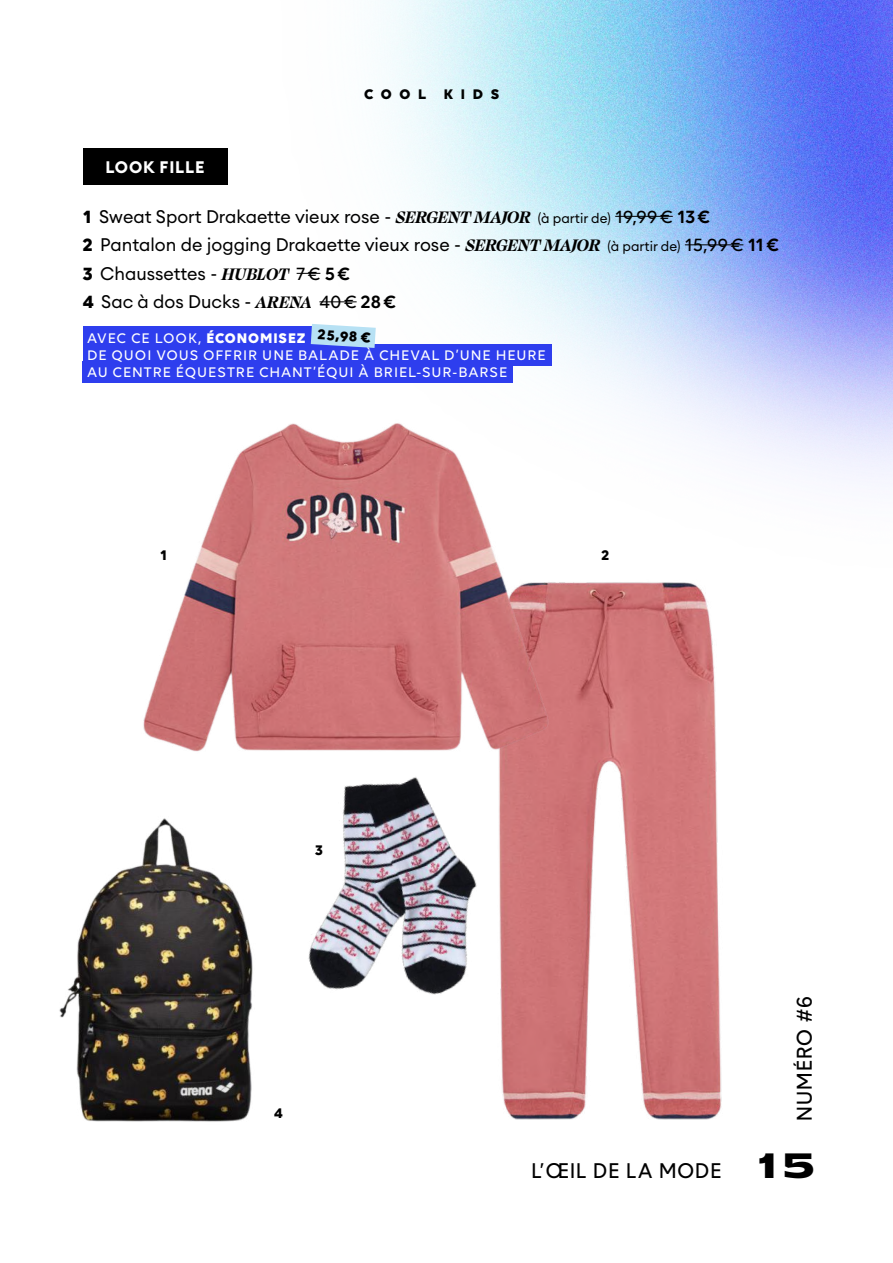
<style>
.page{position:relative;width:893px;height:1263px;background:#fff}
.page>*{position:absolute;margin:0;border:0;box-sizing:border-box;transform-origin:0 0}
.t1{font:800 35.1px "Matrice";color:#000}
.t2{font:20.7px "Basetica";letter-spacing:.05em;color:#000}
.t3{font:20.55px "Basetica";letter-spacing:.05em;color:#000}
.t4{font:18px/28.5px "Euclid Circular A";color:#000}
.t5{font:700 16.5px "Euclid Circular A";letter-spacing:.05em;color:#fff}
.t6{font:700 15.3px "Volte";color:#000}
.t7{font:500 15px/17.2px "Volte";letter-spacing:.06em;color:#fff}
.t8{font:700 15px "Volte";letter-spacing:.505em;color:#010202}
.t9{font:700 15px "Volte";color:#000}
.s1{font-family:"Volte";font-weight:700;font-size:19.2px}
.s2{font-family:"Swear Display";font-weight:700;font-style:italic;font-size:19.2px}
.s3{font-size:13.5px}
.s4{font-family:"Volte";font-weight:500;font-size:19.2px}
.s5{font-family:"Volte";font-weight:600;font-size:19.2px}
.s6{font-weight:700}
</style>
<div class="page">
<img style="left:82px;top:0;width:811px;height:482px">
<hr style="left:615px;top:216px;width:58px;height:1px;background:#000">
<hr style="left:685px;top:244px;width:58px;height:1px;background:#000">
<svg style="left:297px;top:273px;width:23px;height:1px"></svg>
<hr style="left:319px;top:301px;width:38px;height:1px;background:#000">
<div style="left:83px;top:327px;width:228px;height:21px;background:#2e3eee"></div>
<div style="left:83px;top:344px;width:468px;height:21px;background:#2e3eee"></div>
<div style="left:83px;top:361px;width:430px;height:21px;background:#2e3eee"></div>
<svg style="left:311px;top:324px;width:65px;height:24px;background:#b0d4f4"></svg>
<div style="left:83px;top:149px;width:144px;height:36px;background:#000"></div>
<img style="left:501px;top:582px;width:221px;height:538px">
<img style="left:134px;top:417px;width:422px;height:349px">
<img style="left:252px;top:753px;width:262px;height:287px">
<img style="left:59px;top:812px;width:207px;height:310px">
<p class="t5" style="left:105px;top:156px;width:101px">LOOK FILLE</p>
<p class="t8" style="left:364px;top:86px;width:136px">COOL KIDS</p>
<p class="t4" style="left:83px;top:202px;width:698px"><span class="s1">1</span> Sweat Sport Drakaette vieux rose - <span class="s2">SERGENT MAJOR</span> <span class="s3">(à partir de)</span> <span class="s4">19,99€</span> <span class="s5">13€<br></span><span class="s1">2</span> Pantalon de jogging Drakaette vieux rose - <span class="s2">SERGENT MAJOR</span> <span class="s3">(à partir de)</span> <span class="s4">15,99€</span> <span class="s5">11€ </span><span class="s1">3</span> Chaussettes - <span class="s2">HUBLOT</span> <span class="s4">7€</span> <span class="s5">5€<br></span><span class="s1">4</span> Sac à dos Ducks - <span class="s2">ARENA</span> <span class="s4">40€</span> <span class="s5">28€</span></p>
<p class="t7" style="left:87px;top:329px;width:460px">AVEC CE LOOK, <span class="s6">ÉCONOMISEZ<br></span>DE QUOI VOUS OFFRIR UNE BALADE À CHEVAL D’UNE HEURE<br>AU CENTRE ÉQUESTRE CHANT’ÉQUI À BRIEL-SUR-BARSE</p>
<p class="t6" style="left:318px;top:325px;width:54px;rotate:3deg">25,98 €</p>
<p class="t9" style="left:160px;top:546px;width:8px">1</p>
<p class="t9" style="left:315px;top:841px;width:9px">3</p>
<p class="t9" style="left:274px;top:1104px;width:10px">4</p>
<p class="t9" style="left:602px;top:546px;width:9px">2</p>
<p class="t3" style="left:531px;top:1157px;width:191px">L’ŒIL DE LA MODE</p>
<p class="t2" style="left:791px;top:1120px;width:126px;rotate:-90deg">NUMÉRO #6</p>
<h1 class="t1" style="left:759px;top:1138px;width:57px">15</h1>
</div>
